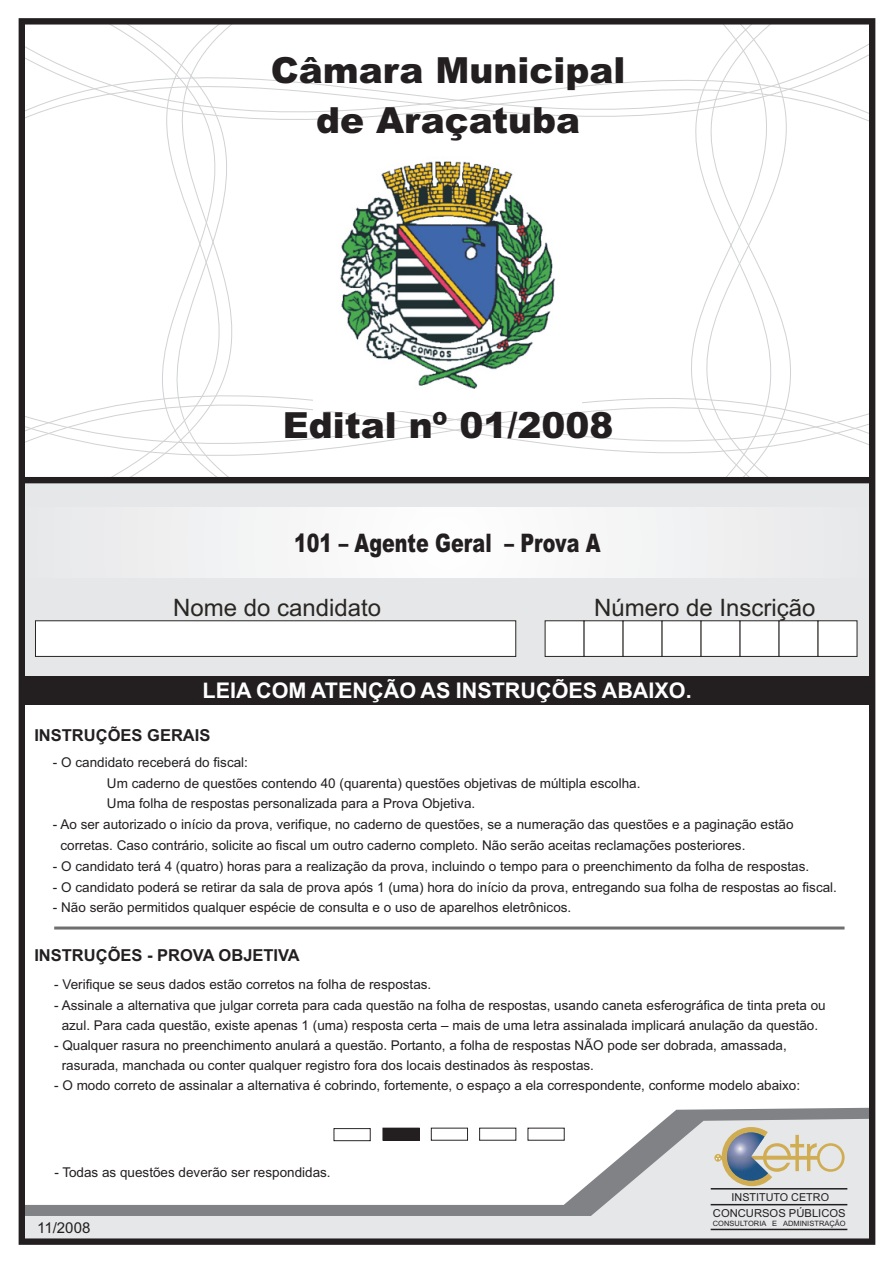
<style>
.page{position:relative;width:894px;height:1263px;background:#fff}
.page>*{position:absolute;margin:0;border:0;box-sizing:border-box;transform-origin:0 0}
.t1{font:900 36px/50.7px "Arial";color:#231f20;text-align:center}
.t2{font:900 25.5px "Arial";color:#231f20;scale:.75 1}
.t3{font:24px "Arial";color:#2a2723}
.t4{font:700 21.6px "Arial";color:#fff}
.t5{font:700 16.5px "Arial";color:#231f20}
.t6{font:15px "Arial";color:#231f20}
.t7{font:13.5px/20.7px "Arial";color:#231f20}
.t8{font:10.95px "Arial";color:#231f20}
.t9{font:7.35px "Arial";letter-spacing:.005em;color:#231f20}
</style>
<div class="page">
<svg style="left:63px;top:20px;width:813px;height:460px"></svg>
<img style="left:314px;top:151px;width:267px;height:260px">
<svg style="left:665px;top:1108px;width:203px;height:11px;background:#8c8e91"></svg>
<svg style="left:26px;top:1119px;width:842px;height:119px"></svg>
<div style="left:22px;top:676px;width:850px;height:29px;background:#231f20"></div>
<div style="left:22px;top:479px;width:850px;height:197px;background:#e6e7e9"></div>
<div style="left:22px;top:477px;width:850px;height:6px;background:#231f20"></div>
<div style="left:22px;top:508px;width:850px;height:70px;background:#f2f3f4"></div>
<svg style="left:545px;top:620px;width:312px;height:37px;background:#ececec"></svg>
<svg style="left:35px;top:620px;width:481px;height:37px;background:#f2f2f2"></svg>
<hr style="left:711px;top:1229px;width:136px;height:1px;background:#231f20">
<hr style="left:711px;top:1204px;width:136px;height:1px;background:#231f20">
<svg style="left:714px;top:1127px;width:131px;height:59px;background:#c8c6bc"></svg>
<hr style="left:711px;top:1188px;width:136px;height:2px;background:#231f20">
<div style="left:19px;top:18px;width:856px;height:1227px;border:6px solid #231f20"></div>
<hr style="left:54px;top:927px;width:791px;height:3px;background:#706e6e">
<div style="left:334px;top:1129px;width:36px;height:12px;background:#fff"></div>
<hr style="left:334px;top:1128px;width:36px;height:1px;background:#231f20">
<svg style="left:370px;top:1128px;width:1px;height:14px"></svg>
<hr style="left:334px;top:1140px;width:36px;height:1px;background:#231f20">
<svg style="left:333px;top:1128px;width:1px;height:14px"></svg>
<div style="left:383px;top:1128px;width:36px;height:12px;background:#231f20"></div>
<svg style="left:419px;top:1128px;width:1px;height:13px"></svg>
<hr style="left:383px;top:1140px;width:36px;height:1px;background:#231f20">
<svg style="left:382px;top:1128px;width:1px;height:13px"></svg>
<div style="left:431px;top:1128px;width:37px;height:12px;background:#fff"></div>
<hr style="left:431px;top:1128px;width:37px;height:1px;background:#231f20">
<svg style="left:467px;top:1128px;width:2px;height:13px"></svg>
<hr style="left:431px;top:1140px;width:37px;height:1px;background:#231f20">
<svg style="left:431px;top:1129px;width:1px;height:12px"></svg>
<div style="left:480px;top:1128px;width:36px;height:12px;background:#fff"></div>
<hr style="left:480px;top:1128px;width:36px;height:1px;background:#231f20">
<svg style="left:515px;top:1128px;width:2px;height:13px"></svg>
<hr style="left:480px;top:1140px;width:36px;height:1px;background:#231f20">
<svg style="left:479px;top:1128px;width:1px;height:13px"></svg>
<div style="left:528px;top:1128px;width:36px;height:12px;background:#fff"></div>
<hr style="left:528px;top:1128px;width:36px;height:1px;background:#231f20">
<svg style="left:564px;top:1128px;width:1px;height:13px"></svg>
<hr style="left:528px;top:1140px;width:36px;height:1px;background:#231f20">
<svg style="left:527px;top:1128px;width:1px;height:13px"></svg>
<h1 class="t1" style="left:271px;top:48px;width:356px">Câmara Municipal de Araçatuba</h1>
<h1 class="t1" style="left:283px;top:404px;width:332px">Edital nº 01/2008</h1>
<h2 class="t2" style="left:294px;top:534px;width:410px">101 – Agente Geral – Prova A</h2>
<h3 class="t3" style="left:173px;top:599px;width:210px">Nome do candidato</h3>
<h3 class="t3" style="left:594px;top:599px;width:223px">Número de Inscrição</h3>
<h3 class="t4" style="left:203px;top:682px;width:491px">LEIA COM ATENÇÃO AS INSTRUÇÕES ABAIXO.</h3>
<p class="t5" style="left:34px;top:729px;width:178px">INSTRUÇÕES GERAIS</p>
<p class="t7" style="left:107px;top:753px;width:535px;text-indent:-54px">- O candidato receberá do fiscal:<br>Um caderno de questões contendo 40 (quarenta) questões objetivas de múltipla escolha.<br>Uma folha de respostas personalizada para a Prova Objetiva.</p>
<p class="t7" style="left:60px;top:815px;width:735px;text-indent:-8px">- Ao ser autorizado o início da prova, verifique, no caderno de questões, se a numeração das questões e a paginação estão corretas. Caso contrário, solicite ao fiscal um outro caderno completo. Não serão aceitas reclamações posteriores.</p>
<p class="t7" style="left:53px;top:857px;width:758px">- O candidato terá 4 (quatro) horas para a realização da prova, incluindo o tempo para o preenchimento da folha de respostas.</p>
<p class="t7" style="left:53px;top:878px;width:786px">- O candidato poderá se retirar da sala de prova após 1 (uma) hora do início da prova, entregando sua folha de respostas ao fiscal.</p>
<p class="t7" style="left:53px;top:898px;width:520px">- Não serão permitidos qualquer espécie de consulta e o uso de aparelhos eletrônicos.</p>
<p class="t5" style="left:34px;top:949px;width:267px">INSTRUÇÕES - PROVA OBJETIVA</p>
<p class="t7" style="left:54px;top:976px;width:379px">- Verifique se seus dados estão corretos na folha de respostas.</p>
<p class="t7" style="left:54px;top:996px;width:773px;line-height:20.1px;text-align:center">- Assinale a alternativa que julgar correta para cada questão na folha de respostas, usando caneta esferográfica de tinta preta ou azul. Para cada questão, existe apenas 1 (uma) resposta certa – mais de uma letra assinalada implicará anulação da questão.</p>
<p class="t7" style="left:62px;top:1036px;width:727px;line-height:20.1px;text-indent:-8px">- Qualquer rasura no preenchimento anulará a questão. Portanto, a folha de respostas NÃO pode ser dobrada, amassada, rasurada, manchada ou conter qualquer registro fora dos locais destinados às respostas.</p>
<p class="t7" style="left:54px;top:1076px;width:748px">- O modo correto de assinalar a alternativa é cobrindo, fortemente, o espaço a ela correspondente, conforme modelo abaixo:</p>
<p class="t7" style="left:55px;top:1163px;width:278px">- Todas as questões deverão ser respondidas.</p>
<p class="t6" style="left:37px;top:1222px;width:55px">11/2008</p>
<p class="t8" style="left:732px;top:1193px;width:99px">INSTITUTO CETRO</p>
<p class="t8" style="left:713px;top:1209px;width:134px">CONCURSOS PÚBLICOS</p>
<p class="t9" style="left:713px;top:1221px;width:134px">CONSULTORIA E ADMINISTRAÇÃO</p>
</div>
